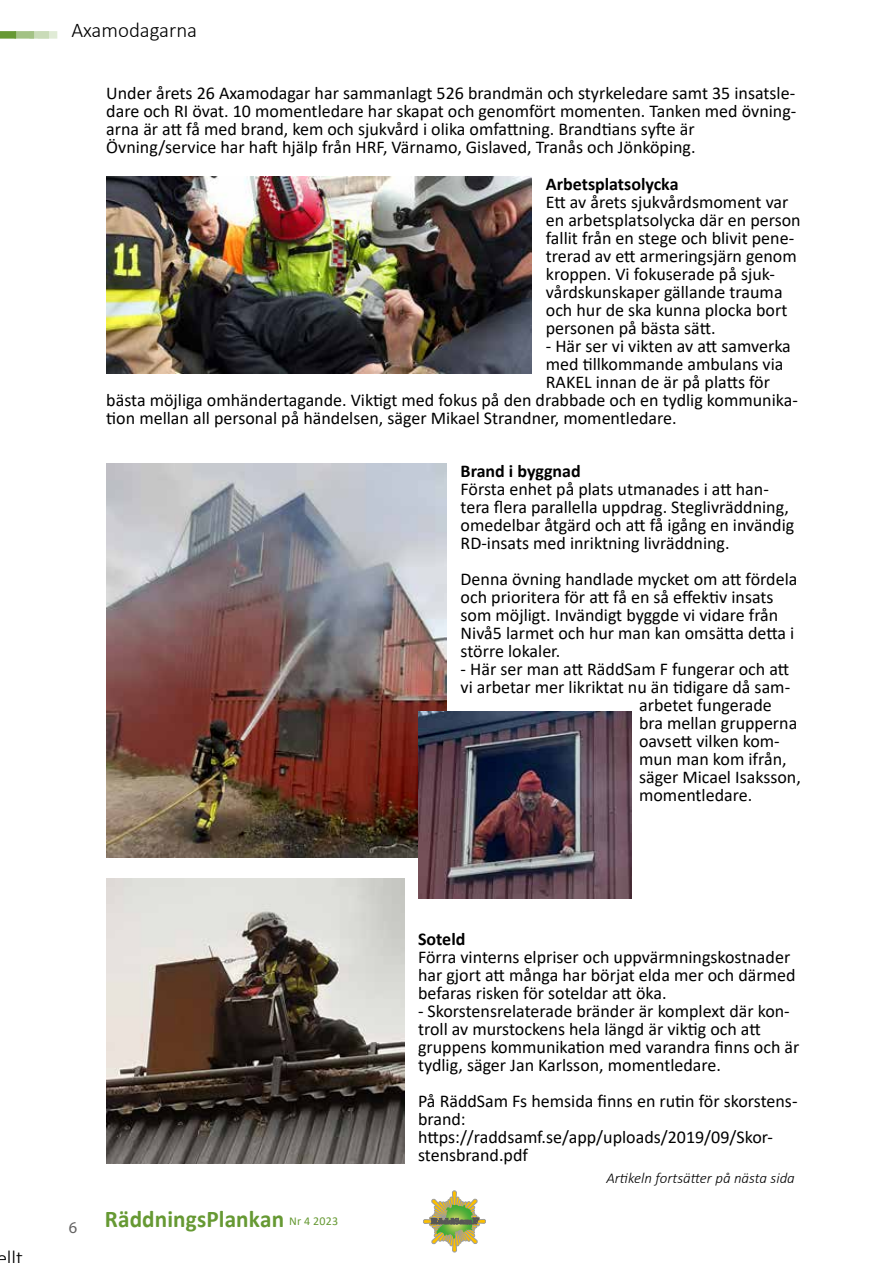
<style>
.page{position:relative;width:893px;height:1263px;background:#fff}
.page>*{position:absolute;margin:0;border:0;box-sizing:border-box;transform-origin:0 0}
.t1{font:700 24px "Calibri";letter-spacing:.005em;color:#693}
.t2{font:300 21px "Calibri";color:#000}
.t3{font:18px/18px "Calibri";color:#000}
.t4{font:700 18px "Calibri";color:#000}
.t5{font:italic 300 15px "Calibri";color:#000}
.s1{font-weight:400;font-size:12px}
</style>
<div class="page">
<div style="left:38px;top:31px;width:19px;height:8px;background:#e0ebd6"></div>
<div style="left:29px;top:31px;width:20px;height:8px;background:#c9dbb8"></div>
<div style="left:14px;top:31px;width:20px;height:8px;background:#a3c285"></div>
<div style="left:0;top:31px;width:16px;height:8px;background:#693"></div>
<div style="left:423px;top:1219px;width:32px;height:4px;border:1px solid #9d9d9c;border-radius:2px"></div>
<hr style="left:453px;top:1221px;width:4px;height:31px;background:#fcbf00;border-radius:2px">
<div style="left:452px;top:1221px;width:5px;height:31px;border:1px solid #9d9d9c;border-radius:2px"></div>
<div style="left:454px;top:1219px;width:32px;height:4px;border:1px solid #9d9d9c;border-radius:2px"></div>
<hr style="left:452px;top:1191px;width:4px;height:30px;background:#fcbf00;border-radius:2px">
<div style="left:452px;top:1191px;width:5px;height:30px;border:1px solid #9d9d9c;border-radius:2px"></div>
<svg style="left:429px;top:1197px;width:51px;height:49px"></svg>
<img style="left:106px;top:176px;width:425px;height:197px">
<img style="left:106px;top:464px;width:340px;height:394px">
<img style="left:419px;top:712px;width:212px;height:186px">
<img style="left:106px;top:878px;width:298px;height:286px">
<p class="t2" style="left:71px;top:17px;width:127px">Axamodagarna</p>
<p class="t3" style="left:106px;top:83px;width:691px">Under årets 26 Axamodagar har sammanlagt 526 brandmän och styrkeledare samt 35 insatsle&shy;dare och RI övat. 10 momentledare har skapat och genomfört momenten. Tanken med övning&shy;arna är att få med brand, kem och sjukvård i olika omfattning. Brandtians syfte är Övning/service har haft hjälp från HRF, Värnamo, Gislaved, Tranås och Jönköping.</p>
<p class="t4" style="left:546px;top:171px;width:134px">Arbetsplatsolycka</p>
<p class="t3" style="left:546px;top:193px;width:256px">Ett av årets sjukvårdsmoment var en arbetsplatsolycka där en person fallit från en stege och blivit pene&shy;trerad av ett armeringsjärn genom kroppen. Vi fokuserade på sjuk&shy;vårdskunskaper gällande trauma och hur de ska kunna plocka bort personen på bästa sätt.</p>
<p class="t3" style="left:546px;top:337px;width:246px">- Här ser vi vikten av att samverka med tillkommande ambulans via</p>
<p class="t3" style="left:546px;top:373px;width:226px">RAKEL innan de är på platts för</p>
<p class="t3" style="left:106px;top:391px;width:693px">bästa möjliga omhändertagande. Viktigt med fokus på den drabbade och en tydlig kommunika-</p>
<p class="t3" style="left:106px;top:409px;width:572px">tion mellan all personal på händelsen, säger Mikael Strandner, momentledare.</p>
<p class="t4" style="left:461px;top:458px;width:122px">Brand i byggnad</p>
<p class="t3" style="left:461px;top:479px;width:335px">Första enhet på plats utmanades i att han&shy;tera flera parallella uppdrag. Steglivräddning, omedelbar åtgärd och att få igång en invändig RD-insats med inriktning livräddning.</p>
<p class="t3" style="left:461px;top:569px;width:338px">Denna övning handlade mycket om att fördela och prioritera för att få en så effektiv insats som möjligt. Invändigt byggde vi vidare från Nivå5 larmet och hur man kan omsätta detta i större lokaler.</p>
<p class="t3" style="left:461px;top:659px;width:330px">- Här ser man att RäddSam F fungerar och att</p>
<p class="t3" style="left:639px;top:677px;width:163px;text-indent:-179px">vi arbetar mer likriktat nu än tidigare då sam&shy;arbetet fungerade<br>bra mellan grupperna oavsett vilken kom&shy;mun man kom ifrån, säger Micael Isaksson, momentledare.</p>
<p class="t2" style="left:-3px;top:1245px;width:28px">ellt</p>
<h1 class="t1" style="left:69px;top:1202px;width:271px"><sub>6</sub> RäddningsPlankan <span class="s1">Nr 4 2023</span></h1>
<p class="t4" style="left:418px;top:926px;width:49px">Soteld</p>
<p class="t3" style="left:418px;top:947px;width:379px">Förra vinterns elpriser och uppvärmningskostnader har gjort att många har börjat elda mer och därmed befaras risken för soteldar att öka.</p>
<p class="t3" style="left:418px;top:1001px;width:383px">- Skorstensrelaterade bränder är komplext där kon&shy;troll av murstockens hela längd är viktig och att gruppens kommunikation med varandra finns och är tydlig, säger Jan Karlsson, momentledare.</p>
<p class="t3" style="left:418px;top:1091px;width:381px">På RäddSam Fs hemsida finns en rutin för skorstens&shy;brand: https://raddsamf.se/app/uploads/2019/09/Skor&shy;stensbrand.pdf</p>
<p class="t5" style="left:606px;top:1169px;width:190px">Artikeln fortsätter på nästa sida</p>
</div>
